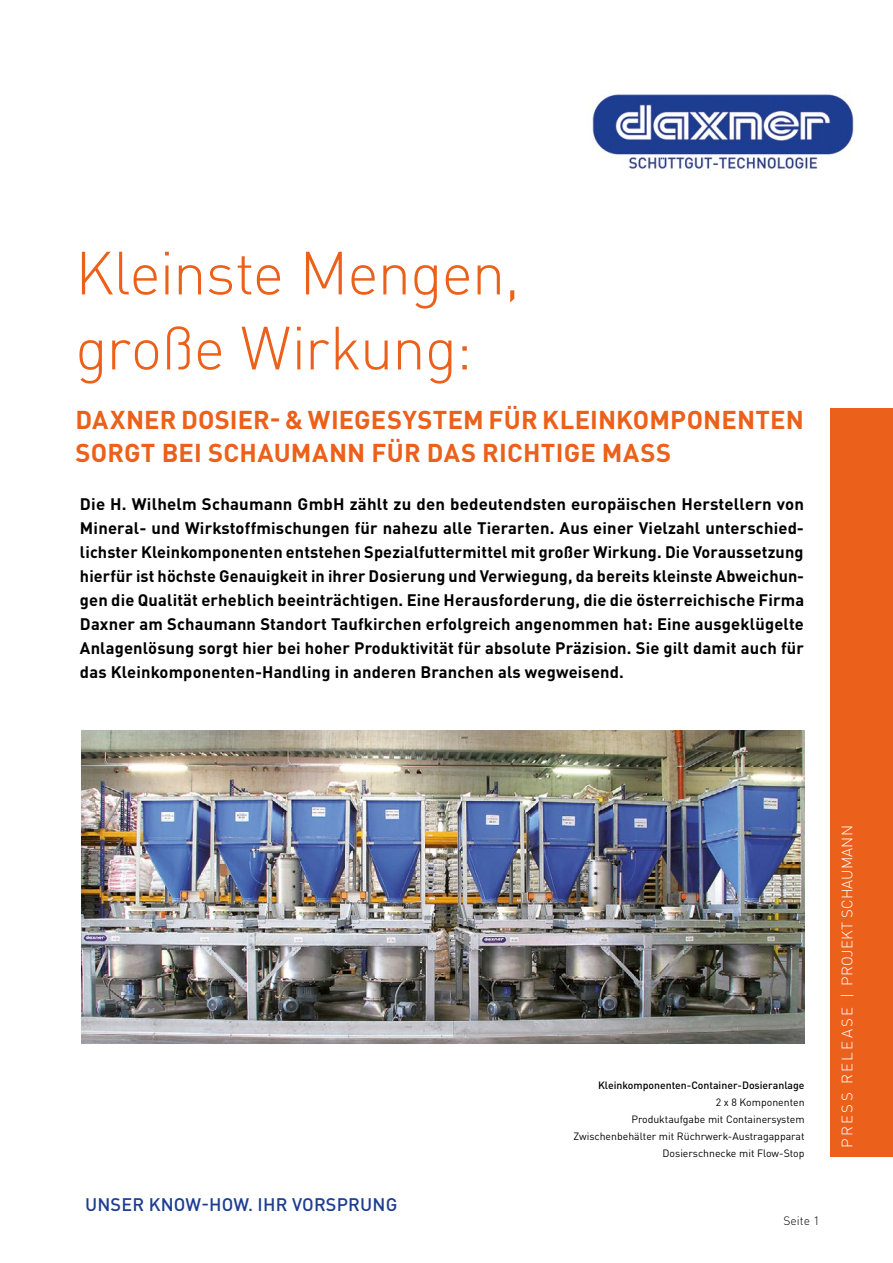
<style>
.page{position:relative;width:893px;height:1263px;background:#fff}
.page>*{position:absolute;margin:0;border:0;box-sizing:border-box;transform-origin:0 0}
.t1{font:300 60px/75px "DINOT";letter-spacing:-.02em;color:#eb601a}
.t2{font:700 25.5px/33px "DINOT";letter-spacing:.005em;color:#eb601a}
.t3{font:500 18px "DINOT";letter-spacing:.01em;color:#1d3d91}
.t4{font:700 16.5px/24px "DINOT";letter-spacing:.01em;color:#000;text-align:justify}
.t5{font:300 15px "DINOT";letter-spacing:.01em;color:#fff}
.t6{font:300 12px "DINOT";letter-spacing:.01em;color:#000}
.t7{font:10.5px/17px "DINOT";color:#000;text-align:right}
.t8{font:500 10.5px "DINOT";color:#000}
</style>
<div class="page">
<img style="left:592px;top:94px;width:262px;height:76px">
<div style="left:830px;top:408px;width:63px;height:749px;background:#eb601a"></div>
<img style="left:82px;top:730px;width:722px;height:314px">
<h1 class="t1" style="left:75px;top:235px;width:446px">Kleinste Mengen, große Wirkung:</h1>
<h2 class="t2" style="left:75px;top:403px;width:730px">DAXNER DOSIER- &amp; WIEGESYSTEM FÜR KLEINKOMPONENTEN<br>SORGT BEI SCHAUMANN FÜR DAS RICHTIGE MASS</h2>
<p class="t4" style="left:80px;top:492px;width:726px">Die H. Wilhelm Schaumann GmbH zählt zu den bedeutendsten europäischen Herstellern von Mineral- und Wirkstoffmischungen für nahezu alle Tierarten. Aus einer Vielzahl unterschied&shy;lichster Kleinkomponenten entstehen Spezialfuttermittel mit großer Wirkung. Die Voraussetzung hierfür ist höchste Genauigkeit in ihrer Dosierung und Verwiegung, da bereits kleinste Abweichun&shy;gen die Qualität erheblich beeinträchtigen. Eine Herausforderung, die die österreichische Firma Daxner am Schaumann Standort Taufkirchen erfolgreich angenommen hat: Eine ausgeklügelte Anlagenlösung sorgt hier bei hoher Produktivität für absolute Präzision. Sie gilt damit auch für das Kleinkomponenten-Handling in anderen Branchen als wegweisend.</p>
<p class="t3" style="left:85px;top:1193px;width:314px">UNSER KNOW-HOW. IHR VORSPRUNG</p>
<p class="t8" style="left:598px;top:1078px;width:208px">Kleinkomponenten-Container-Dosieranlage</p>
<p class="t7" style="left:573px;top:1093px;width:233px">2 x 8 Komponenten<br>Produktaufgabe mit Containersystem Zwischenbehälter mit Rüchrwerk-Austragapparat Dosierschnecke mit Flow-Stop</p>
<p class="t6" style="left:783px;top:1214px;width:38px">Seite 1</p>
<p class="t5" style="left:838px;top:1148px;width:324px;rotate:-90deg">P R E S S R E L E A S E | PROJEKT SCHAUMANN</p>
</div>
